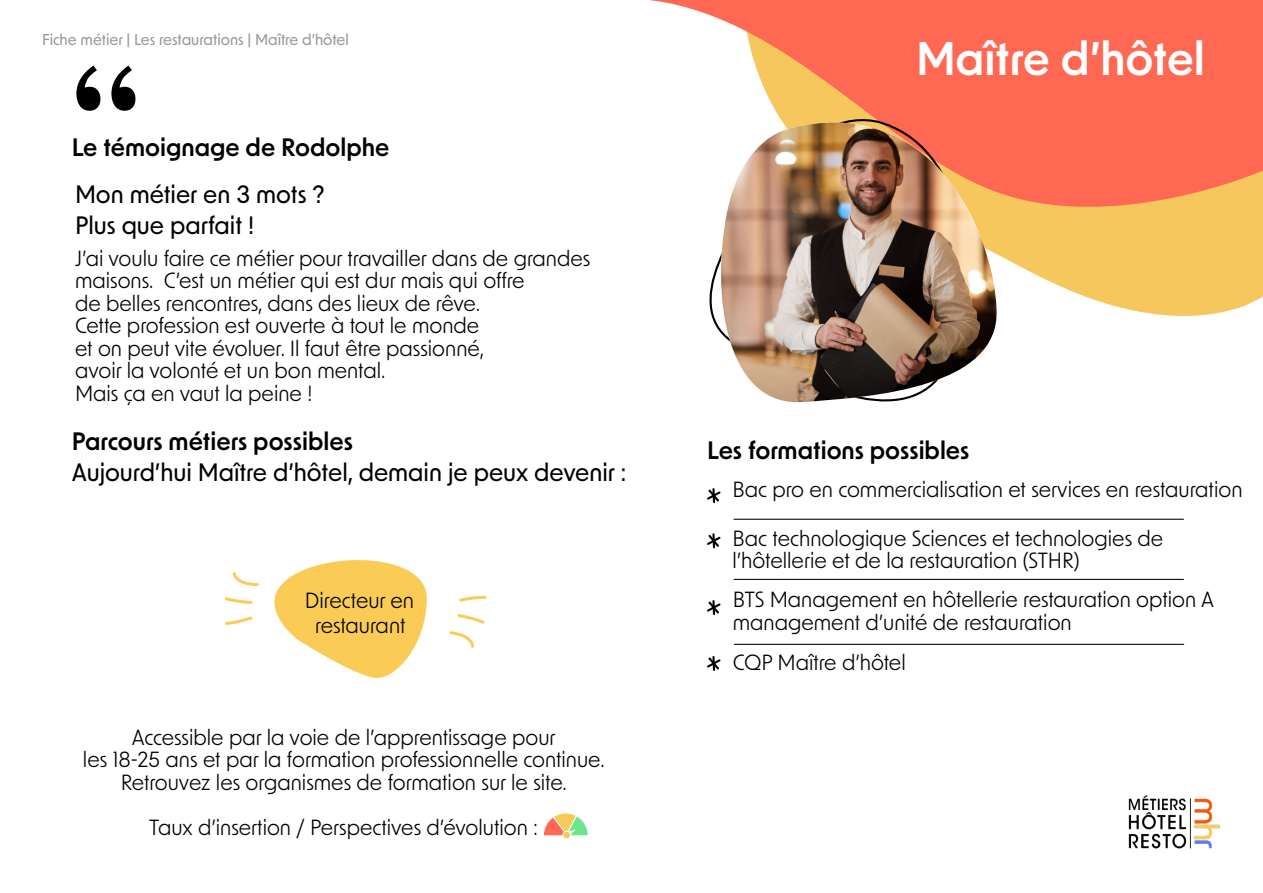
<style>
.page{position:relative;width:1263px;height:893px;background:#fff}
.page>*{position:absolute;margin:0;border:0;box-sizing:border-box;transform-origin:0 0}
.t1{font:700 150px "Copperplate Gothic";color:#000}
.t2{font:600 45px "New Order";letter-spacing:-.005em;color:#fff}
.t3{font:500 24px/31.5px "New Order";color:#000}
.t4{font:600 24px "New Order";color:#000}
.t5{font:21px/22.5px "New Order";color:#000}
.t6{font:500 15px "New Order";color:#999}
</style>
<div class="page">
<img style="left:1128px;top:795px;width:92px;height:54px">
<svg style="left:1054px;top:237px;width:209px;height:79px;background:#f7cd70"></svg>
<svg style="left:649px;top:0;width:614px;height:237px;background:#fd8367"></svg>
<hr style="left:734px;top:519px;width:449px;height:1px;background:#000">
<svg style="left:707px;top:488px;width:14px;height:15px"></svg>
<svg style="left:543px;top:813px;width:45px;height:23px"></svg>
<div style="left:563px;top:831px;width:7px;height:8px;background:#f7c957;border-radius:50%"></div>
<div style="left:563px;top:831px;width:8px;height:8px;border:1px solid #fff;border-radius:50%"></div>
<svg style="left:707px;top:533px;width:14px;height:16px"></svg>
<svg style="left:459px;top:595px;width:28px;height:7px"></svg>
<svg style="left:449px;top:614px;width:36px;height:34px"></svg>
<svg style="left:707px;top:600px;width:14px;height:15px"></svg>
<svg style="left:707px;top:656px;width:14px;height:15px"></svg>
<hr style="left:734px;top:644px;width:450px;height:1px;background:#000">
<hr style="left:734px;top:579px;width:449px;height:1px;background:#000">
<svg style="left:670px;top:67px;width:384px;height:246px"></svg>
<svg style="left:711px;top:94px;width:288px;height:309px"></svg>
<img style="left:719px;top:123px;width:279px;height:279px">
<svg style="left:224px;top:560px;width:203px;height:118px"></svg>
<p class="t6" style="left:42px;top:30px;width:308px">Fiche métier | Les restaurations | Maître d’hôtel</p>
<h1 class="t1" style="left:65px;top:35px;width:83px">“</h1>
<p class="t4" style="left:72px;top:132px;width:319px">Le témoignage de Rodolphe</p>
<p class="t3" style="left:75px;top:177px;width:251px">Mon métier en 3 mots ?<br>Plus que parfait !</p>
<p class="t5" style="left:75px;top:246px;width:517px">J’ai voulu faire ce métier pour travailler dans de grandes maisons. C’est un métier qui est dur mais qui offre<br>de belles rencontres, dans des lieux de rêve.<br>Cette profession est ouverte à tout le monde<br>et on peut vite évoluer. Il faut être passionné,<br>avoir la volonté et un bon mental.<br>Mais ça en vaut la peine !</p>
<p class="t4" style="left:72px;top:425px;width:283px">Parcours métiers possibles</p>
<p class="t3" style="left:72px;top:456px;width:556px">Aujourd’hui Maître d’hôtel, demain je peux devenir :</p>
<h2 class="t2" style="left:916px;top:29px;width:290px">Maître d’hôtel</h2>
<p class="t4" style="left:707px;top:435px;width:264px">Les formations possibles</p>
<p class="t5" style="left:732px;top:477px;width:511px">Bac pro en commercialisation et services en restauration</p>
<p class="t5" style="left:732px;top:526px;width:432px">Bac technologique Sciences et technologies de l’hôtellerie et de la restauration (STHR)</p>
<p class="t5" style="left:305px;top:587px;width:111px;line-height:25.2px;text-align:center">Directeur en restaurant</p>
<p class="t5" style="left:733px;top:588px;width:483px">BTS Management en hôtellerie restauration option A management d’unité de restauration</p>
<p class="t5" style="left:733px;top:650px;width:174px">CQP Maître d’hôtel</p>
<p class="t5" style="left:83px;top:725px;width:523px;text-align:center">Accessible par la voie de l’apprentissage pour<br>les 18-25 ans et par la formation professionnelle continue.<br>Retrouvez les organismes de formation sur le site.</p>
<p class="t5" style="left:149px;top:815px;width:390px">Taux d’insertion / Perspectives d’évolution :</p>
</div>
